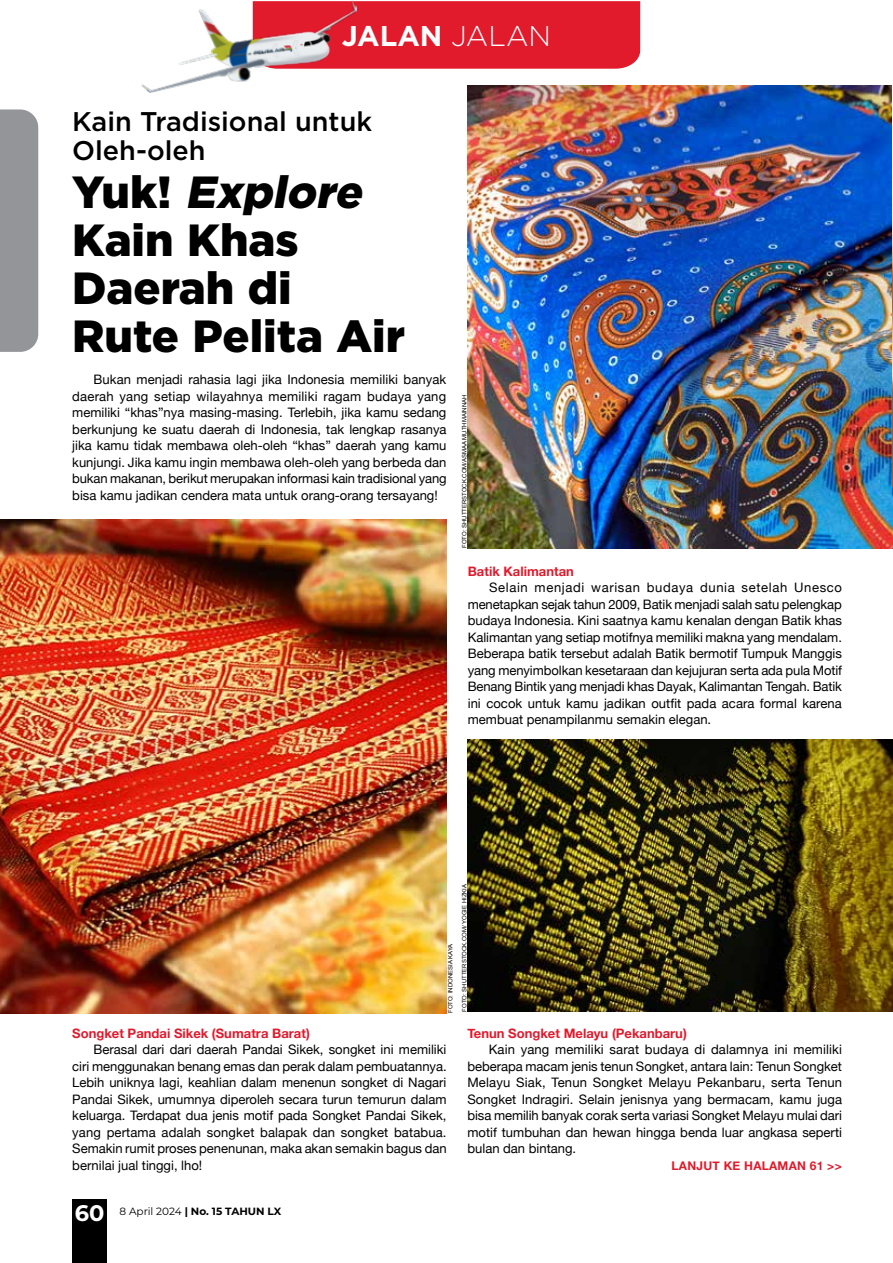
<style>
.page{position:relative;width:893px;height:1263px;background:#fff}
.page>*{position:absolute;margin:0;border:0;box-sizing:border-box;transform-origin:0 0}
.t1{font:900 45px/48px "Gotham";color:#000}
.t2{font:700 28.5px "Gotham";color:#fff}
.t3{font:500 27px/28.5px "Gotham";color:#000}
.t4{font:13.05px/16.5px "Helvetica Neue";color:#000;text-align:justify}
.t5{font:700 13.05px "Helvetica Neue";color:#e11a2c}
.t6{font:700 12px "Helvetica Neue";letter-spacing:.02em;color:#e11a2c}
.t7{font:700 10.5px "Montserrat";color:#000}
.t8{font:6px "Arial";color:#000}
.s1{font-weight:300}
.s2{font-style:italic}
.s3{font-size:22.5px;color:#fff}
.s4{font-weight:400}
</style>
<div class="page">
<div style="left:72px;top:1199px;width:35px;height:64px;background:#000"></div>
<div style="left:358px;top:1px;width:282px;height:68px;background:#e11a2c"></div>
<img style="left:141px;top:0;width:217px;height:93px">
<img style="left:0;top:520px;width:446px;height:493px">
<img style="left:468px;top:739px;width:425px;height:272px">
<img style="left:468px;top:85px;width:425px;height:463px">
<div style="left:0;top:109px;width:38px;height:243px;background:#939598"></div>
<img style="left:892px;top:85px;width:1px;height:402px">
<h2 class="t2" style="left:342px;top:17px;width:211px">JALAN <span class="s1">JALAN</span></h2>
<h3 class="t3" style="left:72px;top:107px;width:301px">Kain Tradisional untuk<br>Oleh-oleh</h3>
<h1 class="t1" style="left:72px;top:167px;width:334px">Yu k ! <span class="s2">Explore<br></span>Kain Khas<br>Daerah di<br>Rute Pelita Air</h1>
<p class="t4" style="left:72px;top:372px;width:376px;text-indent:21px">Bukan menjadi rahasia lagi jika Indonesia memiliki banyak daerah yang setiap wilayahnya memiliki ragam budaya yang memiliki “khas”nya masing-masing. Terlebih, jika kamu sedang berkunjung ke suatu daerah di Indonesia, tak lengkap rasanya jika kamu tidak membawa oleh-oleh “khas” daerah yang kamu kunjungi. Jika kamu ingin membawa oleh-oleh yang berbeda dan bukan makanan, berikut merupakan informasi kain tradisional yang bisa kamu jadikan cendera mata untuk orang-orang tersayang!</p>
<p class="t8" style="left:460px;top:548px;width:155px;rotate:-90deg">FOTO: SHUTTERSTOCK.COM/ASMAA MUTHMAINNAH</p>
<p class="t5" style="left:468px;top:561px;width:108px">Batik Kalimantan</p>
<p class="t4" style="left:468px;top:580px;width:376px;text-indent:21px">Selain menjadi warisan budaya dunia setelah Unesco menetapkan sejak tahun 2009, Batik menjadi salah satu pelengkap budaya Indonesia. Kini saatnya kamu kenalan dengan Batik khas Kalimantan yang setiap motifnya memiliki makna yang mendalam.<br>Beberapa batik tersebut adalah Batik bermotif Tumpuk Manggis yang menyimbolkan kesetaraan dan kejujuran serta ada pula Motif Benang Bintik yang menjadi khas Dayak, Kalimantan Tengah. Batik ini cocok untuk kamu jadikan outfit pada acara formal karena membuat penampilanmu semakin elegan.</p>
<p class="t8" style="left:446px;top:1013px;width:71px;rotate:-90deg">FOTO: INDONESIA KAYA</p>
<p class="t5" style="left:72px;top:1023px;width:239px">Songket Pandai Sikek (Sumatra Barat)</p>
<p class="t4" style="left:72px;top:1042px;width:376px;text-indent:21px">Berasal dari dari daerah Pandai Sikek, songket ini memiliki ciri menggunakan benang emas dan perak dalam pembuatannya.<br>Lebih uniknya lagi, keahlian dalam menenun songket di Nagari Pandai Sikek, umumnya diperoleh secara turun temurun dalam keluarga. Terdapat dua jenis motif pada Songket Pandai Sikek, yang pertama adalah songket balapak dan songket batabua.<br>Semakin rumit proses penenunan, maka akan semakin bagus dan bernilai jual tinggi, lho!</p>
<p class="t8" style="left:461px;top:1012px;width:129px;rotate:-90deg">FOTO: SHUTTERSTOCK.COM/ YOGIE HIZKIA</p>
<p class="t5" style="left:467px;top:1023px;width:221px">Tenun Songket Melayu (Pekanbaru)</p>
<p class="t4" style="left:467px;top:1042px;width:376px;text-indent:21px">Kain yang memiliki sarat budaya di dalamnya ini memiliki beberapa macam jenis tenun Songket, antara lain: Tenun Songket Melayu Siak, Tenun Songket Melayu Pekanbaru, serta Tenun Songket Indragiri. Selain jenisnya yang bermacam, kamu juga bisa memilih banyak corak serta variasi Songket Melayu mulai dari motif tumbuhan dan hewan hingga benda luar angkasa seperti bulan dan bintang.</p>
<p class="t6" style="left:672px;top:1156px;width:172px">LANJUT KE HALAMAN 61 &gt;&gt;</p>
<p class="t7" style="left:75px;top:1204px;width:208px"><span class="s3">60</span> <span class="s4">8 April 2024</span> | No. 15 TAHUN LX</p>
</div>
